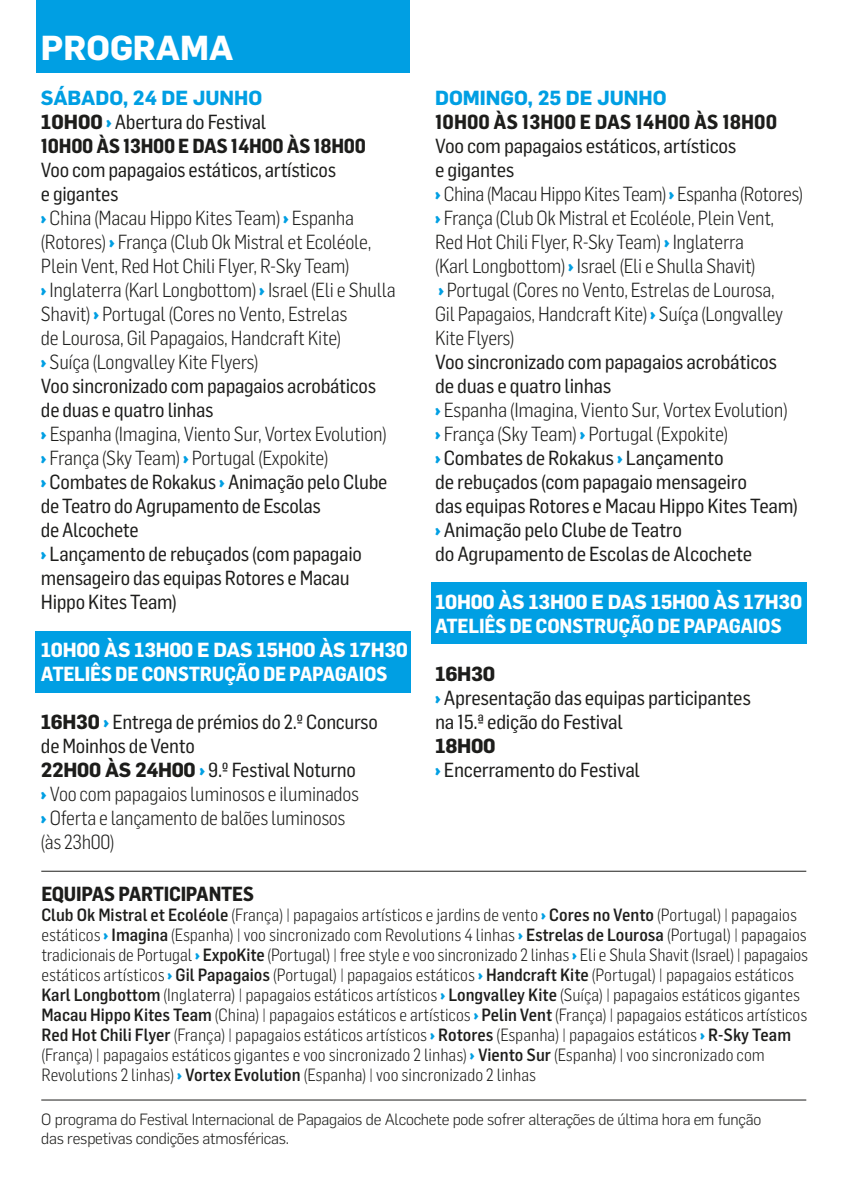
<style>
.page{position:relative;width:851px;height:1191px;background:#fff}
.page>*{position:absolute;margin:0;border:0;box-sizing:border-box;transform-origin:0 0}
.t1{font:700 34px "Flama";color:#fff}
.t2{font:300 20px/24px "Flama Semicondensed";letter-spacing:-.015em;color:#1d1d1b}
.t3{font:20px/24px "Flama Semicondensed Basic";letter-spacing:-.015em;color:#1d1d1b}
.t4{font:700 20px "Flama Semicondensed";letter-spacing:-.015em;color:#1d1d1b}
.t5{font:700 20px "Flama Semicondensed";letter-spacing:-.015em;color:#fff}
.t6{font:700 20px "Flama";letter-spacing:-.015em;color:#fff}
.t7{font:700 20px "Flama";color:#009fe3}
.t8{font:700 20px "Flama";letter-spacing:-.015em;color:#1d1d1b}
.t9{font:300 17.4px/20px "Flama Semicondensed";color:#1d1d1b}
.t10{font:300 16px/19.2px "Flama";letter-spacing:-.015em;color:#1d1d1b}
.s1{font-family:"Flama";font-weight:700}
.s2{font-family:"Flama Semicondensed";font-weight:900;color:#009fe3}
.s3{font-weight:900;color:#009fe3}
.s4{font-weight:500}
</style>
<div class="page">
<div style="left:35px;top:631px;width:375px;height:61px;background:#009fe3"></div>
<div style="left:431px;top:582px;width:375px;height:61px;background:#009fe3"></div>
<div style="left:36px;top:0;width:373px;height:73px;background:#009fe3"></div>
<hr style="left:41px;top:1099px;width:765px;height:1px;background:#1d1d1b">
<hr style="left:41px;top:871px;width:765px;height:1px;background:#1d1d1b">
<h1 class="t1" style="left:41px;top:24px;width:194px">PROGRAMA</h1>
<p class="t7" style="left:41px;top:83px;width:223px">SÁBADO, 24 DE JUNHO</p>
<p class="t3" style="left:41px;top:109px;width:227px"><span class="s1">10H00</span> <span class="s2">›</span> Abertura do Festival</p>
<p class="t4" style="left:41px;top:133px;width:326px">10H00 ÀS 13H00 E DAS 14H00 ÀS 18H00</p>
<p class="t3" style="left:41px;top:157px;width:297px">Voo com papagaios estáticos, artísticos e gigantes</p>
<p class="t2" style="left:41px;top:205px;width:356px"><span class="s3">›</span> China (Macau Hippo Kites Team) <span class="s3">›</span> Espanha (Rotores) <span class="s3">›</span> França (Club Ok Mistral et Ecoléole, Plein Vent, Red Hot Chili Flyer, R-Sky Team)<br><span class="s3">›</span> Inglaterra (Karl Longbottom) <span class="s3">›</span> Israel (Eli e Shulla Shavit) <span class="s3">›</span> Portugal (Cores no Vento, Estrelas<br>de Lourosa, Gil Papagaios, Handcraft Kite)<br><span class="s3">›</span> Suíça (Longvalley Kite Flyers)</p>
<p class="t3" style="left:41px;top:373px;width:337px">Voo sincronizado com papagaios acrobáticos de duas e quatro linhas</p>
<p class="t2" style="left:41px;top:421px;width:347px"><span class="s3">›</span> Espanha (Imagina, Viento Sur, Vortex Evolution) <span class="s3">›</span> França (Sky Team) <span class="s3">›</span> Portugal (Expokite)</p>
<p class="t3" style="left:41px;top:469px;width:348px"><span class="s2">›</span> Combates de Rokakus <span class="s2">›</span> Animação pelo Clube de Teatro do Agrupamento de Escolas<br>de Alcochete<br><span class="s2">›</span> Lançamento de rebuçados (com papagaio mensageiro das equipas Rotores e Macau<br>Hippo Kites Team)</p>
<p class="t6" style="left:41px;top:635px;width:368px">10H00 ÀS 13H00 E DAS 15H00 ÀS 17H30</p>
<p class="t5" style="left:41px;top:661px;width:348px">ATELIÊS DE CONSTRUÇÃO DE PAPAGAIOS</p>
<p class="t3" style="left:41px;top:709px;width:338px"><span class="s1">16H30</span> <span class="s2">›</span> Entrega de prémios do 2.º Concurso de Moinhos de Vento<br><span class="s1">22H00 ÀS 24H00</span> <span class="s2">›</span> 9.º Festival Noturno</p>
<p class="t2" style="left:41px;top:781px;width:320px"><span class="s3">›</span> Voo com papagaios luminosos e iluminados <span class="s3">›</span> Oferta e lançamento de balões luminosos (às 23h00)</p>
<p class="t7" style="left:435px;top:83px;width:233px">DOMINGO, 25 DE JUNHO</p>
<p class="t4" style="left:435px;top:109px;width:343px">10H00 ÀS 13H00 E DAS 14H00 ÀS 18H00</p>
<p class="t3" style="left:435px;top:133px;width:303px">Voo com papagaios estáticos, artísticos e gigantes</p>
<p class="t2" style="left:435px;top:181px;width:369px"><span class="s3">›</span> China (Macau Hippo Kites Team) <span class="s3">›</span> Espanha (Rotores) <span class="s3">›</span> França (Club Ok Mistral et Ecoléole, Plein Vent, Red Hot Chili Flyer, R-Sky Team) <span class="s3">›</span> Inglaterra<br>(Karl Longbottom) <span class="s3">›</span> Israel (Eli e Shulla Shavit)<br><span class="s3">›</span> Portugal (Cores no Vento, Estrelas de Lourosa,<br>Gil Papagaios, Handcraft Kite) <span class="s3">›</span> Suíça (Longvalley Kite Flyers)</p>
<p class="t3" style="left:435px;top:349px;width:343px">Voo sincronizado com papagaios acrobáticos de duas e quatro linhas</p>
<p class="t2" style="left:435px;top:397px;width:354px"><span class="s3">›</span> Espanha (Imagina, Viento Sur, Vortex Evolution) <span class="s3">›</span> França (Sky Team) <span class="s3">›</span> Portugal (Expokite)</p>
<p class="t3" style="left:435px;top:445px;width:364px"><span class="s2">›</span> Combates de Rokakus <span class="s2">›</span> Lançamento<br>de rebuçados (com papagaio mensageiro<br>das equipas Rotores e Macau Hippo Kites Team) <span class="s2">›</span> Animação pelo Clube de Teatro<br>do Agrupamento de Escolas de Alcochete</p>
<p class="t6" style="left:435px;top:587px;width:368px">10H00 ÀS 13H00 E DAS 15H00 ÀS 17H30</p>
<p class="t5" style="left:435px;top:613px;width:348px">ATELIÊS DE CONSTRUÇÃO DE PAPAGAIOS</p>
<p class="t8" style="left:435px;top:659px;width:62px">16H30</p>
<p class="t3" style="left:435px;top:685px;width:317px"><span class="s2">›</span> Apresentação das equipas participantes na 15.ª edição do Festival</p>
<p class="t8" style="left:435px;top:731px;width:62px">18H00</p>
<p class="t3" style="left:435px;top:757px;width:206px"><span class="s2">›</span> Encerramento do Festival</p>
<p class="t4" style="left:41px;top:880px;width:214px">EQUIPAS PARTICIPANTES</p>
<p class="t9" style="left:41px;top:903px;width:768px"><span class="s4">Club Ok Mistral et Ecoléole</span> (França) | papagaios artísticos e jardins de vento <span class="s3">›</span> <span class="s4">Cores no Vento</span> (Portugal) | papagaios estáticos <span class="s3">›</span> <span class="s4">Imagina</span> (Espanha) | voo sincronizado com Revolutions 4 linhas <span class="s3">›</span> <span class="s4">Estrelas de Lourosa</span> (Portugal) | papagaios tradicionais de Portugal <span class="s3">›</span> <span class="s4">ExpoKite</span> (Portugal) | free style e voo sincronizado 2 linhas <span class="s3">›</span> Eli e Shula Shavit (Israel) | papagaios estáticos artísticos <span class="s3">›</span> <span class="s4">Gil Papagaios</span> (Portugal) | papagaios estáticos <span class="s3">›</span> <span class="s4">Handcraft Kite</span> (Portugal) | papagaios estáticos <span class="s4">Karl Longbottom</span> (Inglaterra) | papagaios estáticos artísticos <span class="s3">›</span> <span class="s4">Longvalley Kite</span> (Suíça) | papagaios estáticos gigantes <span class="s4">Macau Hippo Kites Team</span> (China) | papagaios estáticos e artísticos <span class="s3">›</span> <span class="s4">Pelin Vent</span> (França) | papagaios estáticos artísticos <span class="s4">Red Hot Chili Flyer</span> (França) | papagaios estáticos artísticos <span class="s3">›</span> <span class="s4">Rotores</span> (Espanha) | papagaios estáticos <span class="s3">›</span> <span class="s4">R-Sky Team </span>(França) | papagaios estáticos gigantes e voo sincronizado 2 linhas) <span class="s3">›</span> <span class="s4">Viento Sur</span> (Espanha) | voo sincronizado com Revolutions 2 linhas) <span class="s3">›</span> <span class="s4">Vortex Evolution</span> (Espanha) | voo sincronizado 2 linhas</p>
<p class="t10" style="left:41px;top:1108px;width:721px">O programa do Festival Internacional de Papagaios de Alcochete pode sofrer alterações de última hora em função das respetivas condições atmosféricas.</p>
</div>
